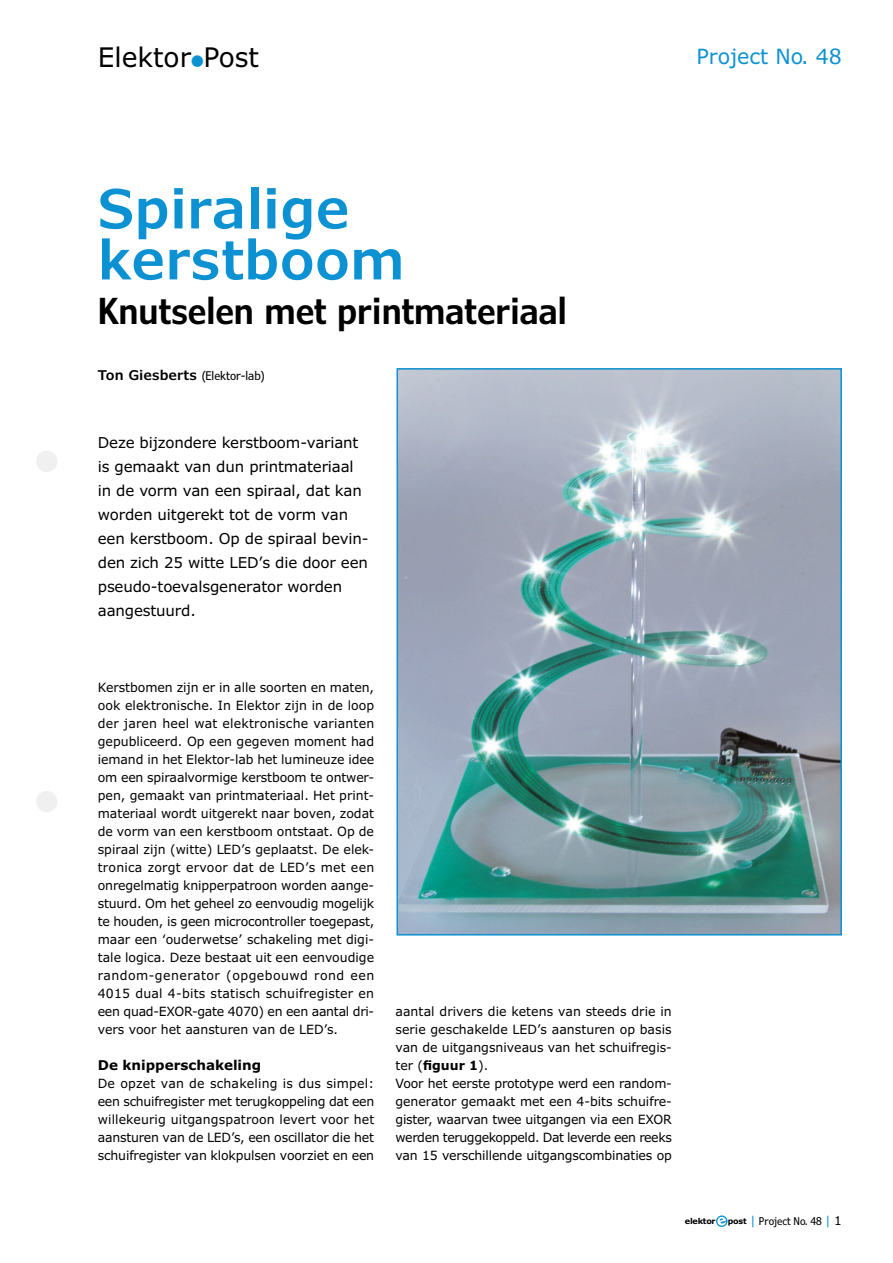
<style>
.page{position:relative;width:893px;height:1263px;background:#fff}
.page>*{position:absolute;margin:0;border:0;box-sizing:border-box;transform-origin:0 0}
.t1{font:600 54px/51px "Verdana Pro";color:#0c92d2}
.subtitle{font:600 condensed 36px "Verdana Pro";color:#000}
.t2{font:27px "Verdana Pro";color:#000}
.t3{font:21px "Verdana Pro";color:#0c92d2}
.summary{font:15px/24px "Verdana Pro";letter-spacing:-.01em;color:#000}
.paragraph_heading{font:700 13.5px "Verdana Pro";color:#000}
.bodytext{font:12.75px/18px "Verdana Pro";letter-spacing:-.01em;color:#000;text-align:justify}
.author{font:condensed 12px "Verdana Pro";color:#000}
.t4{font:condensed 10.8px "Verdana Pro";color:#000}
.t5{font:700 8.1px "Verdana Pro";letter-spacing:-.025em;color:#000}
.s1{font-weight:600;font-stretch:condensed;color:#0c92d2}
.s2{font-weight:600;font-stretch:normal;font-size:13.5px}
.s3{font-weight:700}
.s4{font-stretch:normal;font-size:12.15px;color:#0c92d2}
.s5{font-stretch:normal;font-size:12.15px}
</style>
<div class="page">
<div style="left:36px;top:451px;width:21px;height:21px;background:#f0f0f0;border-radius:50%"></div>
<div style="left:36px;top:791px;width:21px;height:21px;background:#f0f0f0;border-radius:50%"></div>
<svg style="left:716px;top:1215px;width:11px;height:12px"></svg>
<svg style="left:717px;top:1217px;width:9px;height:9px"></svg>
<img style="left:399px;top:371px;width:440px;height:561px">
<div style="left:396px;top:368px;width:446px;height:567px;border:2px solid #0c92d2"></div>
<h3 class="t2" style="left:98px;top:40px;width:163px">Elektor<span class="s1">•</span>Post</h3>
<h3 class="t3" style="left:696px;top:43px;width:147px">Project No. 48</h3>
<p class="t1" style="left:98px;top:184px;width:308px">Spiralige kerstboom</p>
<p class="subtitle" style="left:98px;top:287px;width:471px">Knutselen met printmateriaal</p>
<p class="author" style="left:98px;top:368px;width:169px"><span class="s2">Ton Giesberts</span> (Elektor-lab)</p>
<p class="summary" style="left:98px;top:431px;width:272px">Deze bijzondere kerstboom-variant is gemaakt van dun printmateriaal in de vorm van een spiraal, dat kan worden uitgerekt tot de vorm van een kerstboom. Op de spiraal bevin&shy;den zich 25 witte LED’s die door een pseudo-toevalsgenerator worden aangestuurd.</p>
<p class="bodytext" style="left:98px;top:679px;width:278px">Kerstbomen zijn er in alle soorten en maten, ook elektronische. In Elektor zijn in de loop der jaren heel wat elektronische varianten gepubliceerd. Op een gegeven moment had iemand in het Elektor-lab het lumineuze idee om een spiraalvormige kerstboom te ontwer&shy;pen, gemaakt van printmateriaal. Het print&shy;materiaal wordt uitgerekt naar boven, zodat de vorm van een kerstboom ontstaat. Op de spiraal zijn (witte) LED’s geplaatst. De elek&shy;tronica zorgt ervoor dat de LED’s met een onregelmatig knipperpatroon worden aange&shy;stuurd. Om het geheel zo eenvoudig mogelijk te houden, is geen microcontroller toegepast, maar een ‘ouderwetse’ schakeling met digi&shy;tale logica. Deze bestaat uit een eenvoudige random-generator (opgebouwd rond een 4015 dual 4-bits statisch schuifregister en een quad-EXOR-gate 4070) en een aantal dri&shy;vers voor het aansturen van de LED’s.</p>
<p class="paragraph_heading" style="left:98px;top:1056px;width:165px">De knipperschakeling</p>
<p class="bodytext" style="left:98px;top:1075px;width:278px">De opzet van de schakeling is dus simpel: een schuifregister met terugkoppeling dat een willekeurig uitgangspatroon levert voor het aansturen van de LED’s, een oscillator die het schuifregister van klokpulsen voorziet en een</p>
<p class="bodytext" style="left:395px;top:1003px;width:278px">aantal drivers die ketens van steeds drie in serie geschakelde LED’s aansturen op basis van de uitgangsniveaus van het schuifregis&shy;ter (<span class="s3">figuur 1</span>).</p>
<p class="bodytext" style="left:395px;top:1075px;width:278px">Voor het eerste prototype werd een random&shy;generator gemaakt met een 4-bits schuifre&shy;gister, waarvan twee uitgangen via een EXOR werden teruggekoppeld. Dat leverde een reeks van 15 verschillende uitgangscombinaties op</p>
<p class="t5" style="left:685px;top:1216px;width:32px">elektor</p>
<p class="t5" style="left:728px;top:1216px;width:20px">post</p>
<p class="t4" style="left:750px;top:1214px;width:93px"><span class="s4">|</span> Project No. 48 <span class="s4">|</span> <span class="s5">1</span></p>
</div>
